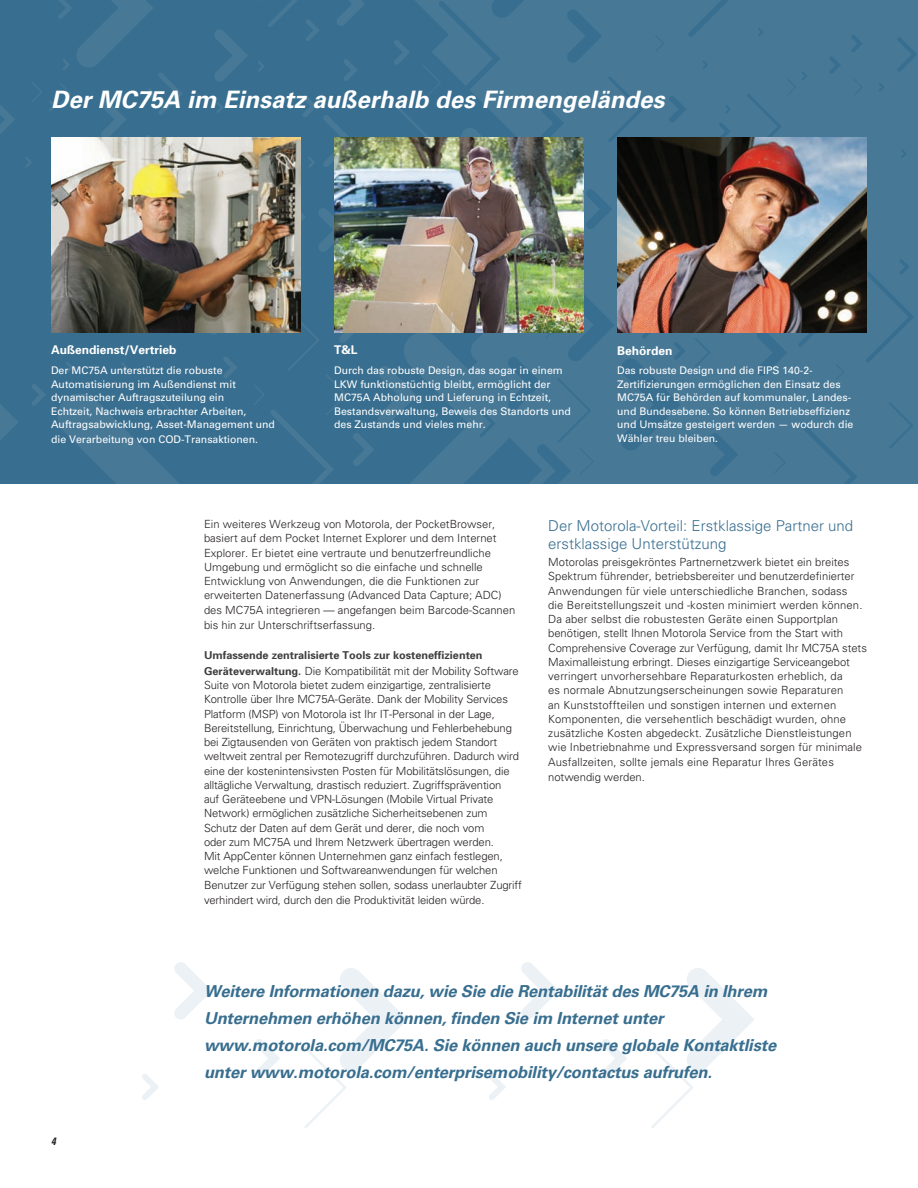
<style>
.page{position:relative;width:918px;height:1188px;background:#fff}
.page>*{position:absolute;margin:0;border:0;box-sizing:border-box;transform-origin:0 0}
.t1{font:italic 700 24px "Univers";color:#fff}
.t2{font:italic 700 16.5px/27px "Univers";letter-spacing:-.01em;color:#386e8f}
.t3{font:300 15px/18px "Univers";color:#386e8f}
.t4{font:700 12px "Univers 65";color:#fff}
.t5{font:300 11.25px/14.2px "Univers";letter-spacing:-.005em;color:#231f20}
.t6{font:700 10.8px "Univers 65";color:#3e3e3f}
.t7{font:10.5px/13.5px "Univers";color:#fff}
.s1{font-family:"Univers 65";font-weight:700;font-size:10.8px;color:#3e3e3f}
</style>
<div class="page">
<svg style="left:0;top:0;width:918px;height:484px;background:#3f7392"></svg>
<svg style="left:602px;top:1039px;width:25px;height:39px"></svg>
<svg style="left:255px;top:1039px;width:25px;height:39px"></svg>
<svg style="left:174px;top:962px;width:38px;height:57px"></svg>
<svg style="left:521px;top:962px;width:38px;height:57px"></svg>
<svg style="left:142px;top:1074px;width:17px;height:26px"></svg>
<svg style="left:489px;top:1074px;width:17px;height:26px"></svg>
<svg style="left:304px;top:968px;width:103px;height:160px"></svg>
<svg style="left:651px;top:968px;width:103px;height:160px"></svg>
<img style="left:51px;top:137px;width:250px;height:195px">
<img style="left:334px;top:137px;width:250px;height:195px">
<img style="left:617px;top:137px;width:250px;height:195px">
<h1 class="t1" style="left:51px;top:85px;width:615px">Der MC75A im Einsatz außerhalb des Firmengeländes</h1>
<p class="t4" style="left:51px;top:342px;width:127px">Außendienst/Vertrieb</p>
<p class="t7" style="left:51px;top:364px;width:225px">Der MC75A unterstützt die robuste Automatisierung im Außendienst mit dynamischer Auftragszuteilung ein<br>Echtzeit, Nachweis erbrachter Arbeiten, Auftragsabwicklung, Asset-Management und</p>
<p class="t7" style="left:51px;top:433px;width:209px">die Verarbeitung von COD-Transaktionen.</p>
<p class="t4" style="left:334px;top:342px;width:25px">T&amp;L</p>
<p class="t7" style="left:334px;top:364px;width:238px">Durch das robuste Design, das sogar in einem LKW funktionstüchtig bleibt, ermöglicht der MC75A Abholung und Lieferung in Echtzeit, Bestandsverwaltung, Beweis des Standorts und des Zustands und vieles mehr.</p>
<p class="t4" style="left:617px;top:343px;width:57px">Behörden</p>
<p class="t7" style="left:617px;top:364px;width:238px">Das robuste Design und die FIPS 140-2- Zertifizierungen ermöglichen den Einsatz des MC75A für Behörden auf kommunaler, Landes&shy;und Bundesebene. So können Betriebseffizienz und Umsätze gesteigert werden — wodurch die Wähler treu bleiben.</p>
<p class="t5" style="left:204px;top:517px;width:313px">Ein weiteres Werkzeug von Motorola, der PocketBrowser, basiert auf dem Pocket Internet Explorer und dem Internet Explorer. Er bietet eine vertraute und benutzerfreundliche Umgebung und ermöglicht so die einfache und schnelle Entwicklung von Anwendungen, die die Funktionen zur erweiterten Datenerfassung (Advanced Data Capture; ADC) des MC75A integrieren — angefangen beim Barcode-Scannen</p>
<p class="t5" style="left:204px;top:618px;width:173px">bis hin zur Unterschriftserfassung.</p>
<p class="t6" style="left:204px;top:648px;width:280px">Umfassende zentralisierte Tools zur kosteneffizienten</p>
<p class="t5" style="left:204px;top:664px;width:320px"><span class="s1">Geräteverwaltung.</span> Die Kompatibilität mit der Mobility Software Suite von Motorola bietet zudem einzigartige, zentralisierte Kontrolle über Ihre MC75A-Geräte. Dank der Mobility Services Platform (MSP) von Motorola ist Ihr IT-Personal in der Lage, Bereitstellung, Einrichtung, Überwachung und Fehlerbehebung bei Zigtausenden von Geräten von praktisch jedem Standort weltweit zentral per Remotezugriff durchzuführen. Dadurch wird eine der kostenintensivsten Posten für Mobilitätslösungen, die alltägliche Verwaltung, drastisch reduziert. Zugriffsprävention<br>auf Geräteebene und VPN-Lösungen (Mobile Virtual Private Network) ermöglichen zusätzliche Sicherheitsebenen zum Schutz der Daten auf dem Gerät und derer, die noch vom<br>oder zum MC75A und Ihrem Netzwerk übertragen werden.<br>Mit AppCenter können Unternehmen ganz einfach festlegen, welche Funktionen und Softwareanwendungen für welchen Benutzer zur Verfügung stehen sollen, sodass unerlaubter Zugriff</p>
<p class="t5" style="left:204px;top:893px;width:282px">verhindert wird, durch den die Produktivität leiden würde.</p>
<h3 class="t3" style="left:548px;top:517px;width:307px">Der Motorola-Vorteil: Erstklassige Partner und erstklassige Unterstützung</h3>
<p class="t5" style="left:548px;top:555px;width:320px">Motorolas preisgekröntes Partnernetzwerk bietet ein breites Spektrum führender, betriebsbereiter und benutzerdefinierter Anwendungen für viele unterschiedliche Branchen, sodass<br>die Bereitstellungszeit und -kosten minimiert werden können.<br>Da aber selbst die robustesten Geräte einen Supportplan benötigen, stellt Ihnen Motorola Service from the Start with Comprehensive Coverage zur Verfügung, damit Ihr MC75A stets Maximalleistung erbringt. Dieses einzigartige Serviceangebot verringert unvorhersehbare Reparaturkosten erheblich, da<br>es normale Abnutzungserscheinungen sowie Reparaturen<br>an Kunststoffteilen und sonstigen internen und externen Komponenten, die versehentlich beschädigt wurden, ohne zusätzliche Kosten abgedeckt. Zusätzliche Dienstleistungen wie Inbetriebnahme und Expressversand sorgen für minimale Ausfallzeiten, sollte jemals eine Reparatur Ihres Gerätes</p>
<p class="t5" style="left:548px;top:770px;width:98px">notwendig werden.</p>
<p class="t2" style="left:204px;top:978px;width:574px">Weitere Informationen dazu, wie Sie die Rentabilität des MC75A in Ihrem Unternehmen erhöhen können, finden Sie im Internet unter www.motorola.com/MC75A. Sie können auch unsere globale Kontaktliste unter www.motorola.com/enterprisemobility/contactus aufrufen.</p>
</div>
